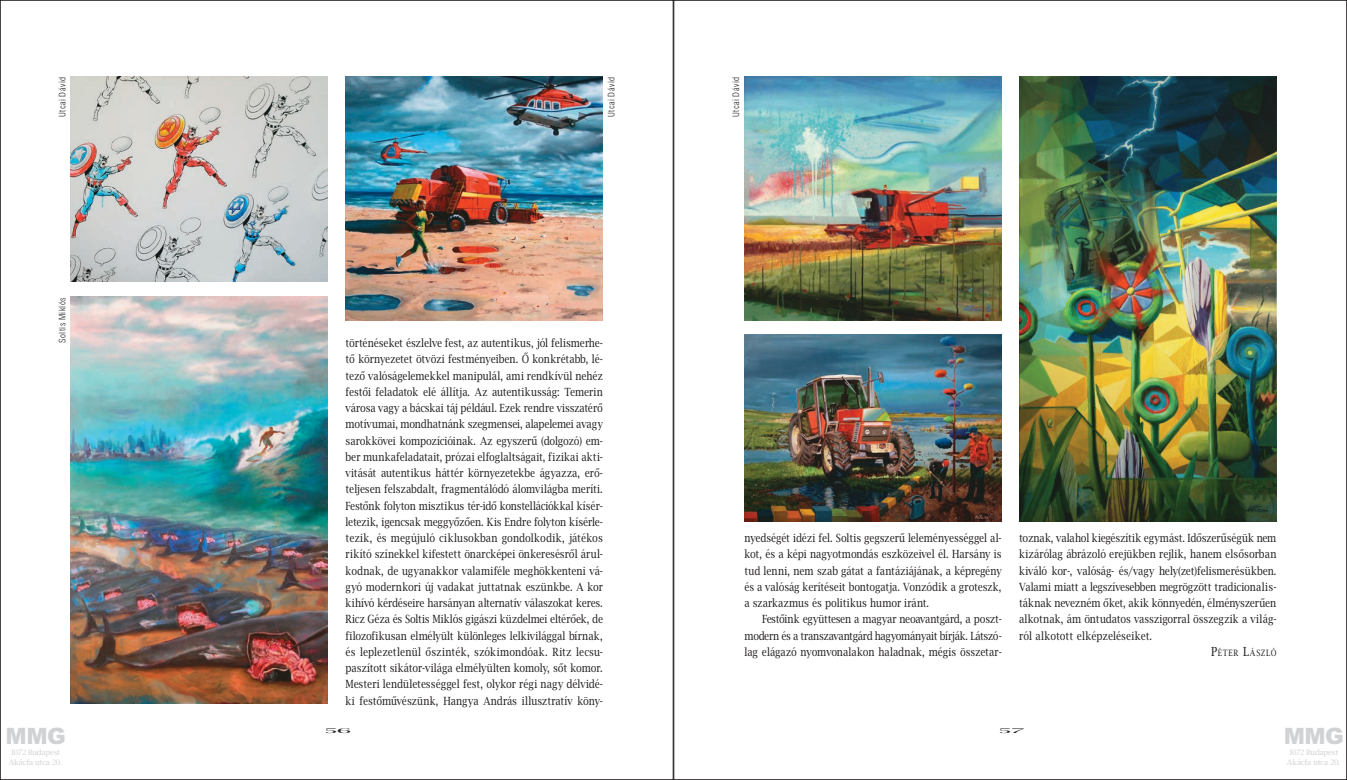
<style>
.page{position:relative;width:1347px;height:780px;background:#fff}
.page>*{position:absolute;margin:0;border:0;box-sizing:border-box;transform-origin:0 0}
.t1{font:22.5px "Arial Blk PFL";letter-spacing:.01em;color:#d1d2d4}
.t2{font:11.25px/16.2px "Lucida Bright PFL";letter-spacing:.04em;color:#231f20;text-align:justify;scale:.85 1}
.t3{font:8.75px "Swiss 721 Lt Cn PFL";letter-spacing:.055em;color:#231f20}
.t4{font:8.75px "Lucida Bright PFL";letter-spacing:.13em;color:#231f20;scale:.85 1}
.t5{font:7.5px/10px "Lucida Bright PFL";letter-spacing:.01em;color:#d1d2d4}
.t6{font:6.25px "Lucida Bright PFL";color:#231f20;scale:4 1}
.s1{font-size:12.5px}
</style>
<div class="page">
<img style="left:71px;top:76px;width:257px;height:206px">
<img style="left:71px;top:296px;width:257px;height:407px">
<img style="left:744px;top:76px;width:257px;height:244px">
<img style="left:744px;top:334px;width:257px;height:187px">
<img style="left:345px;top:76px;width:257px;height:244px">
<img style="left:1019px;top:76px;width:257px;height:445px">
<p class="t3" style="left:59px;top:117px;width:41px;rotate:-90deg">Utcai Dávid</p>
<p class="t3" style="left:608px;top:117px;width:41px;rotate:-90deg">Utcai Dávid</p>
<p class="t3" style="left:732px;top:117px;width:41px;rotate:-90deg">Utcai Dávid</p>
<p class="t3" style="left:59px;top:343px;width:47px;rotate:-90deg">Soltis Miklós</p>
<h1 class="t1" style="left:6px;top:728px;width:61px">MMG</h1>
<p class="t5" style="left:9px;top:747px;width:55px">1072 Budapest<br>Akácfa utca 20.</p>
<p class="t2" style="left:345px;top:336px;width:304px">történéseket észlelve fest, az autentikus, jól felismerhe&shy;tő környezetet ötvözi festményeiben. Ő konkrétabb, lé&shy;tező valóságelemekkel manipulál, ami rendkívül nehéz festői feladatok elé állítja. Az autentikusság: Temerin városa vagy a bácskai táj például. Ezek rendre visszatérő motívumai, mondhatnánk szegmensei, alapelemei avagy sarokkövei kompozícióinak. Az egyszerű (dolgozó) em&shy;ber munkafeladatait, prózai elfoglaltságait, fizikai akti&shy;vitását autentikus háttér környezetekbe ágyazza, erő&shy;teljesen felszabdalt, fragmentálódó álomvilágba meríti.<br>Festőnk folyton misztikus tér-idő konstellációkkal kísér&shy;letezik, igencsak meggyőzően. Kis Endre folyton kísérle&shy;tezik, és megújuló ciklusokban gondolkodik, játékos rikító színekkel kifestett önarcképei önkeresésről árul&shy;kodnak, de ugyanakkor valamiféle meghökkenteni vá&shy;gyó modernkori új vadakat juttatnak eszünkbe. A kor kihívó kérdéseire harsányan alternatív válaszokat keres.<br>Ricz Géza és Soltis Miklós gigászi küzdelmei eltérőek, de filozofikusan elmélyült különleges lelkivilággal bírnak, és leplezetlenül őszinték, szókimondóak. Ritz lecsu&shy;paszított sikátor-világa elmélyülten komoly, sőt komor.<br>Mesteri lendületességgel fest, olykor régi nagy délvidé&shy;ki festőművészünk, Hangya András illusztratív köny-</p>
<p class="t2" style="left:744px;top:530px;width:304px">nyedségét idézi fel. Soltis gegszerű leleményességgel al&shy;kot, és a képi nagyotmondás eszközeivel él. Harsány is tud lenni, nem szab gátat a fantáziájának, a képregény és a valóság kerítéseit bontogatja. Vonzódik a groteszk, a szarkazmus és politikus humor iránt.</p>
<p class="t2" style="left:744px;top:612px;width:304px;text-indent:18px">Festőink együttesen a magyar neoavantgárd, a poszt&shy;modern és a transzavantgárd hagyományait bírják. Látszó&shy;lag elágazó nyomvonalakon haladnak, mégis összetar-</p>
<p class="t2" style="left:1019px;top:531px;width:304px">toznak, valahol kiegészítik egymást. Időszerűségük nem kizárólag ábrázoló erejükben rejlik, hanem elsősorban kiváló kor-, valóság- és/vagy hely(zet)felismerésükben.<br>Valami miatt a legszívesebben megrögzött tradicionalis&shy;táknak nevezném őket, akik könnyedén, élményszerűen alkotnak, ám öntudatos vasszigorral összegzik a világ&shy;ról alkotott elképzeléseiket.</p>
<p class="t4" style="left:1211px;top:649px;width:78px"><span class="s1">P</span>ÉTER <span class="s1">L</span>ÁSZLÓ</p>
<p class="t6" style="left:323px;top:728px;width:8px">56</p>
<p class="t6" style="left:997px;top:728px;width:8px">57</p>
<h1 class="t1" style="left:1283px;top:728px;width:61px">MMG</h1>
<p class="t5" style="left:1286px;top:747px;width:55px">1072 Budapest<br>Akácfa utca 20.</p>
</div>
